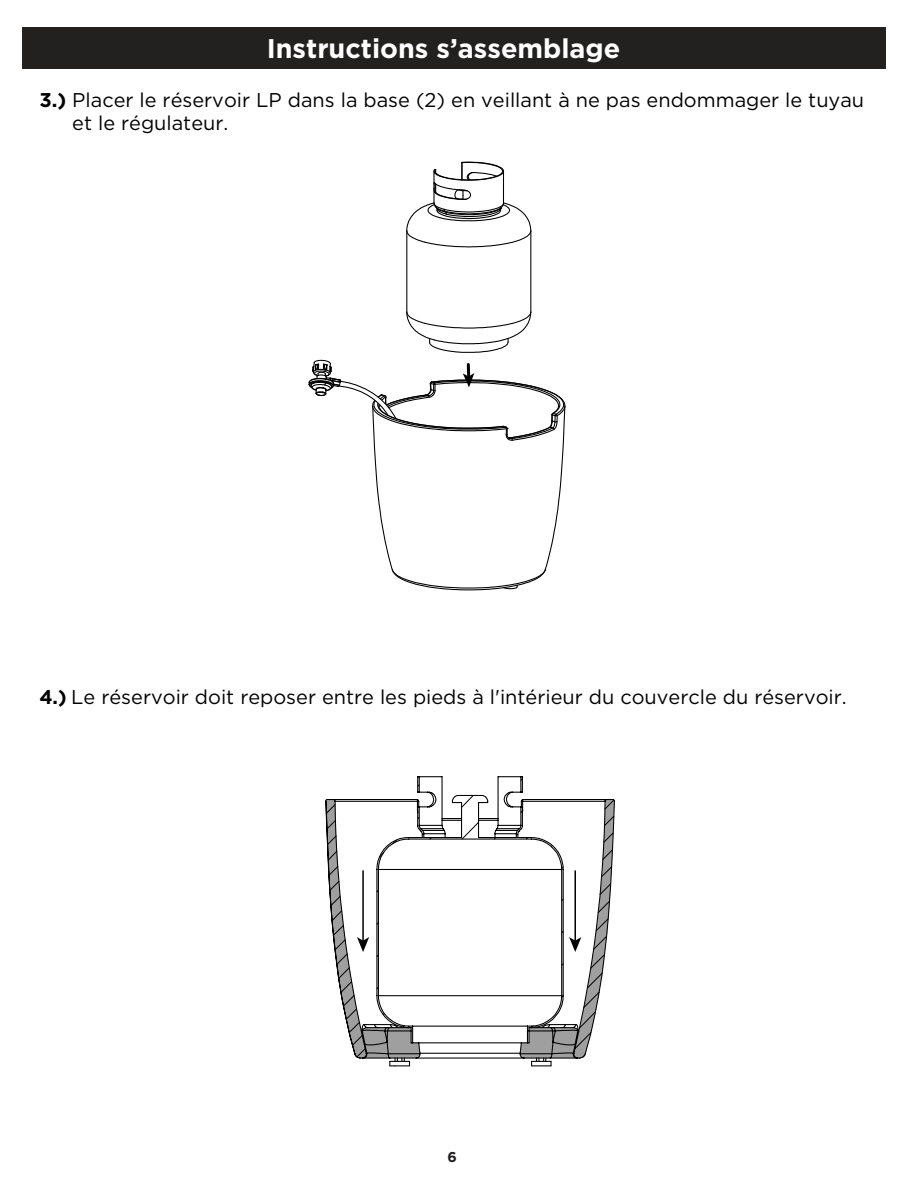
<style>
.page{position:relative;width:918px;height:1188px;background:#fff}
.page>*{position:absolute;margin:0;border:0;box-sizing:border-box;transform-origin:0 0}
.t1{font:700 27px "Gotham";color:#fff}
.t2{font:19.95px/23.9px "Gotham";color:#020202}
.t3{font:700 14.25px "Gotham";color:#231f20}
.s1{font-weight:700}
</style>
<div class="page">
<div style="left:22px;top:27px;width:864px;height:42px;background:#232020"></div>
<svg style="left:406px;top:311px;width:126px;height:42px"></svg>
<hr style="left:530px;top:231px;width:1px;height:81px;background:#010101">
<hr style="left:406px;top:231px;width:1px;height:81px;background:#010101">
<svg style="left:406px;top:161px;width:126px;height:87px"></svg>
<svg style="left:308px;top:359px;width:258px;height:232px"></svg>
<svg style="left:325px;top:776px;width:290px;height:283px"></svg>
<svg style="left:520px;top:800px;width:95px;height:266px"></svg>
<svg style="left:326px;top:800px;width:94px;height:266px"></svg>
<h1 class="t1" style="left:267px;top:31px;width:355px">Instructions s’assemblage</h1>
<p class="t2" style="left:72px;top:87px;width:793px;text-indent:-33px"><span class="s1">3.)</span> Placer le réservoir LP dans la base (2) en veillant à ne pas endommager le tuyau et le régulateur.</p>
<p class="t2" style="left:39px;top:685px;width:809px"><span class="s1">4.)</span> Le réservoir doit reposer entre les pieds à l'intérieur du couvercle du réservoir.</p>
<p class="t3" style="left:448px;top:1148px;width:11px">6</p>
</div>
